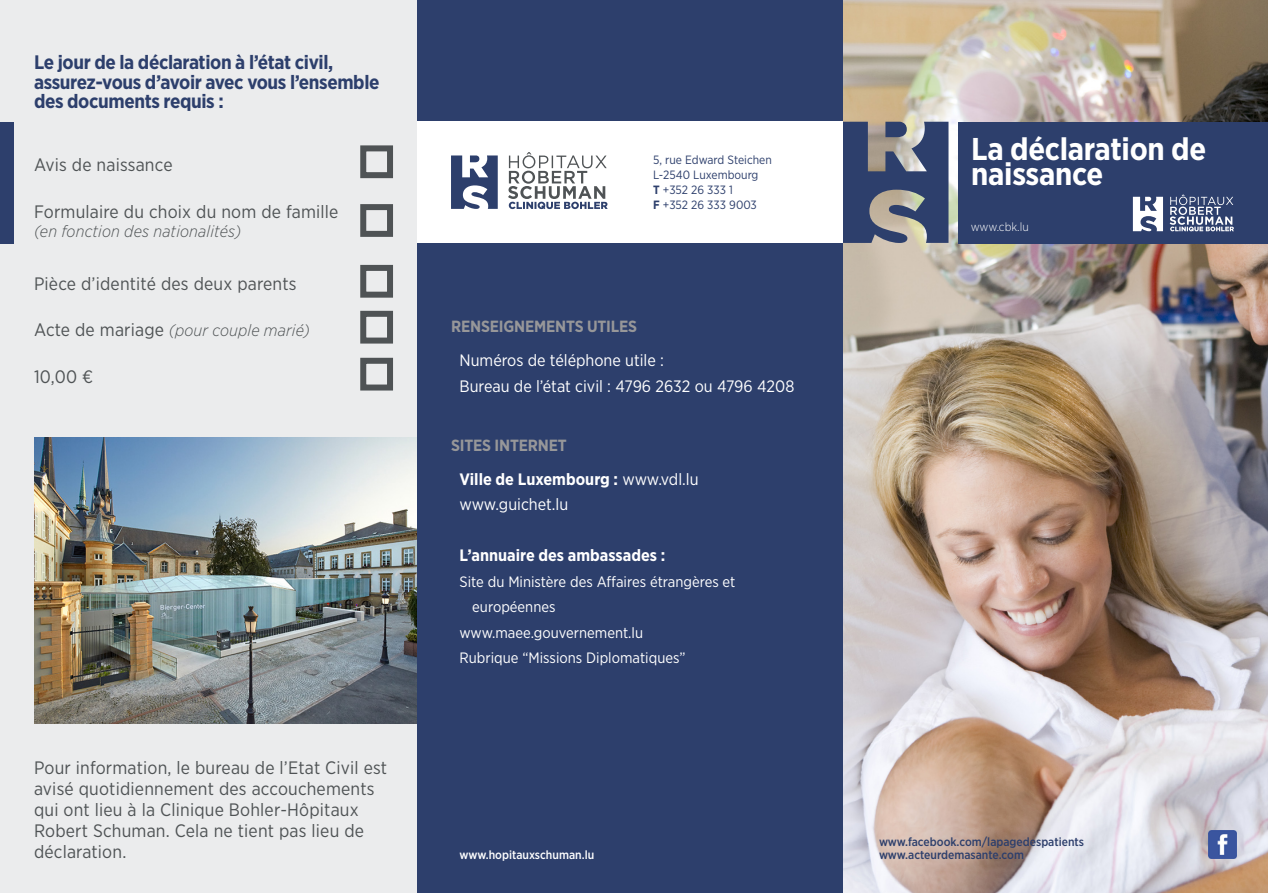
<style>
.page{position:relative;width:1268px;height:893px;background:#fff}
.page>*{position:absolute;margin:0;border:0;box-sizing:border-box;transform-origin:0 0}
.t1{font:700 31.5px/25.5px "Gotham Narrow";letter-spacing:-.01em;color:#fff}
.t2{font:700 19.5px/19.5px "Gotham Narrow";letter-spacing:-.02em;color:#2d3f6c}
.t3{font:18px/21px "Gotham Narrow";letter-spacing:.01em;color:#4f5355}
.t4{font:16.5px "Gotham Narrow";color:#fff}
.t5{font:italic 300 16.5px "Gotham Narrow";letter-spacing:.01em;color:#4f5355}
.t6{font:700 16.5px "Gotham Narrow";color:#fff}
.t7{font:700 16.2px "Gotham Narrow";letter-spacing:-.01em;color:#979799}
.t8{font:15px/25.5px "Gotham Narrow";color:#fff}
.t9{font:12px/15px "Gotham Narrow";color:#2d3f6c}
.t10{font:500 12px "Gotham Narrow";color:#2d3f6c}
.t11{font:500 12px "Gotham Narrow";color:#fff}
.t12{font:300 12px "Gotham Narrow";color:#fff}
.s1{font-weight:400;font-style:normal;font-size:18px}
.s2{font-weight:700}
.s3{font-weight:400}
</style>
<div class="page">
<div style="left:0;top:0;width:417px;height:893px;background:#ebeced"></div>
<img style="left:34px;top:438px;width:383px;height:285px">
<img style="left:842px;top:0;width:425px;height:893px">
<div style="left:417px;top:0;width:425px;height:893px;background:#2d3f6c"></div>
<img style="left:1207px;top:831px;width:29px;height:28px">
<svg style="left:842px;top:122px;width:106px;height:121px;background:#5d667f"></svg>
<div style="left:958px;top:122px;width:309px;height:121px;background:#2d3f6c"></div>
<div style="left:417px;top:122px;width:425px;height:121px;background:#fff"></div>
<svg style="left:451px;top:155px;width:46px;height:54px"></svg>
<svg style="left:508px;top:152px;width:99px;height:57px"></svg>
<svg style="left:1132px;top:197px;width:30px;height:34px"></svg>
<svg style="left:1169px;top:195px;width:64px;height:36px"></svg>
<div style="left:0;top:122px;width:14px;height:121px;background:#2d3f6c"></div>
<div style="left:360px;top:145px;width:33px;height:33px;border:6px solid #4f5355"></div>
<div style="left:360px;top:204px;width:33px;height:33px;border:6px solid #4f5355"></div>
<div style="left:360px;top:265px;width:33px;height:33px;border:6px solid #4f5355"></div>
<div style="left:360px;top:311px;width:33px;height:33px;border:6px solid #4f5355"></div>
<div style="left:360px;top:358px;width:33px;height:33px;border:6px solid #4f5355"></div>
<p class="t2" style="left:34px;top:52px;width:347px">Le jour de la déclaration à l’état civil, assurez-vous d’avoir avec vous l’ensemble des documents requis :</p>
<p class="t3" style="left:34px;top:154px;width:140px">Avis de naissance</p>
<p class="t3" style="left:34px;top:200px;width:306px">Formulaire du choix du nom de famille</p>
<p class="t5" style="left:34px;top:221px;width:209px">(en fonction des nationalités)</p>
<p class="t3" style="left:34px;top:272px;width:264px">Pièce d’identité des deux parents</p>
<p class="t5" style="left:34px;top:320px;width:277px"><span class="s1">Acte de mariage</span> (pour couple marié)</p>
<p class="t3" style="left:34px;top:365px;width:61px">10,00 €</p>
<p class="t3" style="left:34px;top:756px;width:354px">Pour information, le bureau de l’Etat Civil est avisé quotidiennement des accouchements qui ont lieu à la Clinique Bohler-Hôpitaux Robert Schuman. Cela ne tient pas lieu de déclaration.</p>
<p class="t9" style="left:653px;top:152px;width:120px">5, rue Edward Steichen<br>L-2540 Luxembourg</p>
<p class="t9" style="left:653px;top:182px;width:105px"><span class="s2">T</span> +352 26 333 1<br><span class="s2">F</span> +352 26 333 9003</p>
<p class="t7" style="left:451px;top:316px;width:188px">RENSEIGNEMENTS UTILES</p>
<p class="t4" style="left:459px;top:350px;width:206px">Numéros de téléphone utile :</p>
<p class="t4" style="left:459px;top:376px;width:336px">Bureau de l’état civil : 4796 2632 ou 4796 4208</p>
<p class="t7" style="left:451px;top:435px;width:117px">SITES INTERNET</p>
<p class="t6" style="left:459px;top:468px;width:240px">Ville de Luxembourg : <span class="s3">www.vdl.lu</span></p>
<p class="t4" style="left:459px;top:494px;width:110px">www.guichet.lu</p>
<p class="t6" style="left:459px;top:545px;width:207px">L’annuaire des ambassades :</p>
<p class="t8" style="left:472px;top:569px;width:265px;text-indent:-13px">Site du Ministère des Affaires étrangères et européennes</p>
<p class="t8" style="left:459px;top:620px;width:185px">www.maee.gouvernement.lu</p>
<p class="t8" style="left:459px;top:645px;width:227px">Rubrique “Missions Diplomatiques”</p>
<p class="t11" style="left:459px;top:847px;width:136px">www.hopitauxschuman.lu</p>
<p class="t1" style="left:971px;top:136px;width:236px">La déclaration de naissance</p>
<p class="t12" style="left:970px;top:220px;width:60px">www.cbk.lu</p>
<p class="t10" style="left:878px;top:834px;width:206px">www.facebook.com/lapagedespatients</p>
<p class="t10" style="left:878px;top:847px;width:146px">www.acteurdemasante.com</p>
</div>
